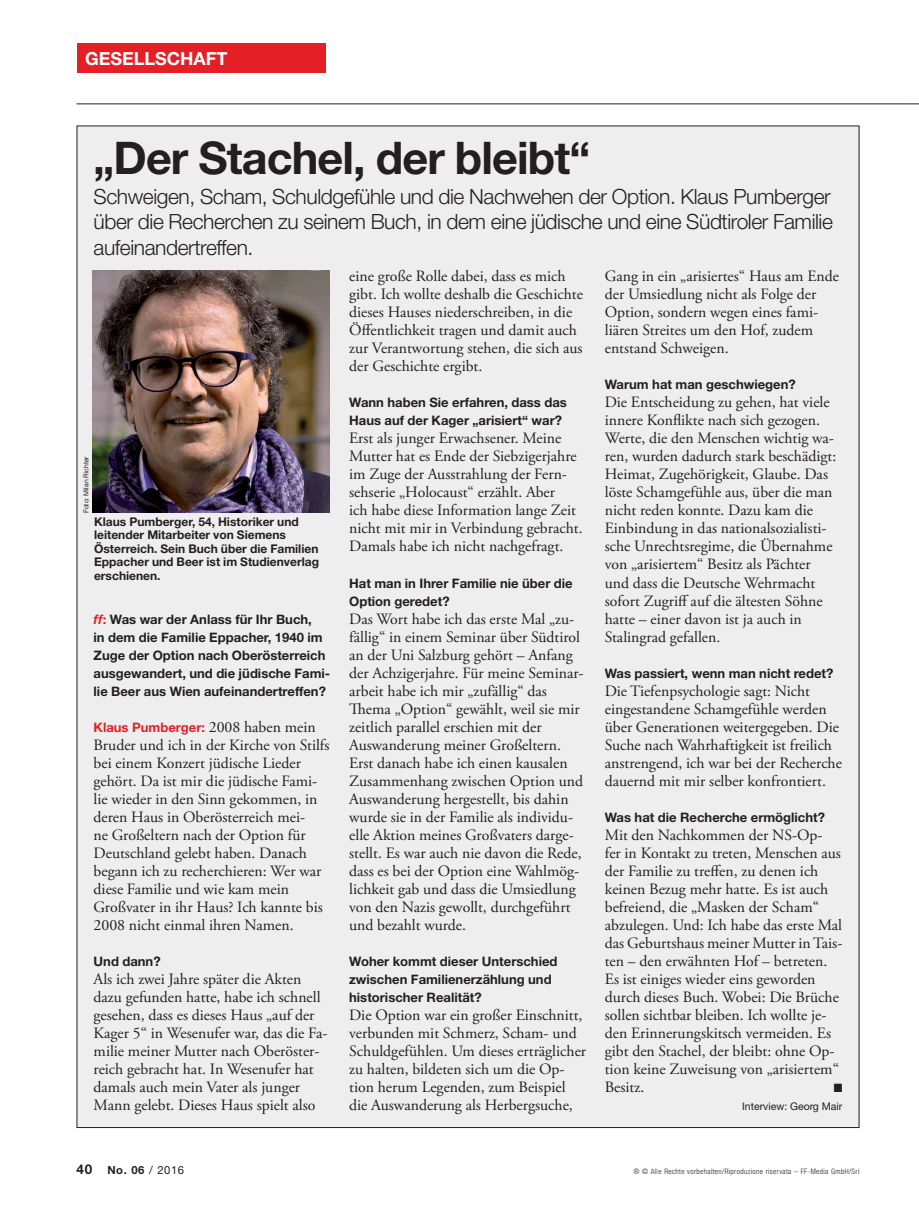
<style>
.page{position:relative;width:919px;height:1217px;background:#fff}
.page>*{position:absolute;margin:0;border:0;box-sizing:border-box;transform-origin:0 0}
.t1{font:700 45px "Helvetica Neue LT Std";letter-spacing:-.02em;color:#231f20}
.t2{font:300 21px/25.5px "Helvetica Neue LT Std";letter-spacing:-.02em;color:#231f20;text-align:justify}
.t3{font:700 18px "Helvetica Neue LT Std";color:#fff}
.t4{font:15.75px/18px "Adobe Garamond Pro";color:#231f20}
.t5{font:700 13.05px/18px "Helvetica Neue LT Std";color:#231f20}
.t6{font:700 13.05px "Helvetica Neue LT Std";color:#e41f25}
.t7{font:700 12px/13.5px "Helvetica Neue LT Std";color:#231f20}
.t8{font:12px "Zapf Dingbats ITC";color:#231f20;scale:.95 1}
.t9{font:700 11.25px "Helvetica Neue LT Std";color:#231f20}
.t10{font:10.5px "Helvetica Neue LT Std";color:#231f20}
.t11{font:300 condensed 7.5px "Helvetica Neue LT Std";letter-spacing:.05em;color:#231f20}
.t12{font:6.75px "Helvetica Neue LT Std";color:#231f20}
.s1{font-style:italic;color:#e41f25}
.s2{color:#e41f25}
.s3{font-family:"Adobe Garamond Pro";font-weight:400;font-size:15.75px;color:#231f20}
.s4{font-size:13.5px}
.s5{font-weight:400}
</style>
<div class="page">
<div style="left:77px;top:126px;width:782px;height:1001px;background:#eeeeef"></div>
<hr style="left:77px;top:103px;width:829px;height:1px;background:#231f20">
<div style="left:77px;top:43px;width:248px;height:30px;background:#e41f25"></div>
<svg style="left:906px;top:103px;width:12px;height:1px"></svg>
<img style="left:92px;top:271px;width:238px;height:241px">
<p class="t3" style="left:85px;top:52px;width:144px">GESELLSCHAFT</p>
<h1 class="t1" style="left:94px;top:141px;width:498px">„Der Stachel, der bleibt“</h1>
<h2 class="t2" style="left:94px;top:185px;width:740px">Schweigen, Scham, Schuldgefühle und die Nachwehen der Option. Klaus Pumberger über die Recherchen zu seinem Buch, in dem eine jüdische und eine Südtiroler Familie aufeinandertreffen.</h2>
<p class="t12" style="left:84px;top:513px;width:58px;rotate:-90deg">Foto: Milan Richter</p>
<p class="t7" style="left:94px;top:516px;width:226px">Klaus Pumberger, 54, Historiker und leitender Mitarbeiter von Siemens<br>Österreich. Sein Buch über die Familien<br>Eppacher und Beer ist im Studienverlag erschienen.</p>
<p class="t5" style="left:94px;top:611px;width:238px"><span class="s1">ff</span><span class="s2">:</span> Was war der Anlass für Ihr Buch,<br>in dem die Familie Eppacher, 1940 im Zuge der Option nach Oberösterreich ausgewandert, und die jüdische Fami&shy;lie Beer aus Wien aufeinandertreffen?</p>
<p class="t6" style="left:94px;top:722px;width:223px">Klaus Pumberger: <span class="s3">2008 haben mein</span></p>
<p class="t4" style="left:94px;top:736px;width:237px">Bruder und ich in der Kirche von Stilfs bei einem Konzert jüdische Lieder gehört. Da ist mir die jüdische Fami&shy;lie wieder in den Sinn gekommen, in deren Haus in Oberösterreich mei-<br>ne Großeltern nach der Option für Deutschland gelebt haben. Danach begann ich zu recherchieren: Wer war diese Familie und wie kam mein Großvater in ihr Haus? Ich kannte bis 2008 nicht einmal ihren Namen.</p>
<p class="t5" style="left:94px;top:953px;width:69px">Und dann?</p>
<p class="t4" style="left:94px;top:970px;width:235px">Als ich zwei Jahre später die Akten dazu gefunden hatte, habe ich schnell gesehen, dass es dieses Haus „auf der Kager 5“ in Wesenufer war, das die Fa&shy;milie meiner Mutter nach Oberöster&shy;reich gebracht hat. In Wesenufer hat damals auch mein Vater als junger Mann gelebt. Dieses Haus spielt also</p>
<p class="t4" style="left:349px;top:268px;width:235px">eine große Rolle dabei, dass es mich gibt. Ich wollte deshalb die Geschichte dieses Hauses niederschreiben, in die Öffentlichkeit tragen und damit auch zur Verantwortung stehen, die sich aus der Geschichte ergibt.</p>
<p class="t5" style="left:349px;top:395px;width:219px">Wann haben Sie erfahren, dass das<br>Haus auf der Kager „arisiert“ war?</p>
<p class="t4" style="left:349px;top:430px;width:235px">Erst als junger Erwachsener. Meine Mutter hat es Ende der Siebziger jahre im Zuge der Ausstrahlung der Fern&shy;sehserie „Holocaust“ erzählt. Aber<br>ich habe diese Information lange Zeit nicht mit mir in Verbindung gebracht.<br>Damals habe ich nicht nachgefragt.</p>
<p class="t5" style="left:349px;top:575px;width:225px">Hat man in Ihrer Familie nie über die<br>Option geredet?</p>
<p class="t4" style="left:349px;top:610px;width:236px">Das Wort habe ich das erste Mal „zu&shy;fällig“ in einem Seminar über Südtirol an der Uni Salzburg gehört – Anfang der Achzigerjahre. Für meine Seminar&shy;arbeit habe ich mir „zufällig“ das Thema „Option“ gewählt, weil sie mir zeitlich parallel erschien mit der Auswanderung meiner Großeltern.<br>Erst danach habe ich einen kausalen Zusammenhang zwischen Option und Auswanderung hergestellt, bis dahin wurde sie in der Familie als individu&shy;elle Aktion meines Großvaters darge&shy;stellt. Es war auch nie davon die Rede, dass es bei der Option eine Wahlmög&shy;lichkeit gab und dass die Umsiedlung von den Nazis gewollt, durchgeführt und bezahlt wurde.</p>
<p class="t5" style="left:349px;top:953px;width:210px">Woher kommt dieser Unterschied zwischen Familienerzählung und historischer Realität?</p>
<p class="t4" style="left:349px;top:1006px;width:238px">Die Option war ein großer Einschnitt, verbunden mit Schmerz, Scham- und Schuldgefühlen. Um dieses erträglicher zu halten, bildeten sich um die Op&shy;tion herum Legenden, zum Beispiel die Auswanderung als Herberg suche,</p>
<p class="t4" style="left:604px;top:268px;width:236px">Gang in ein „arisiertes“ Haus am Ende der Umsiedlung nicht als Folge der<br>Option, sondern wegen eines fami&shy;liären Streites um den Hof, zudem entstand Schweigen.</p>
<p class="t5" style="left:604px;top:377px;width:192px">Warum hat man geschwiegen?</p>
<p class="t4" style="left:604px;top:394px;width:233px">Die Entscheidung zu gehen, hat viele innere Konflikte nach sich gezogen.<br>Werte, die den Menschen wichtig wa&shy;ren, wurden dadurch stark beschädigt:<br>Heimat, Zugehörigkeit, Glaube. Das löste Schamgefühle aus, über die man nicht reden konnte. Dazu kam die Einbindung in das nationalsozialisti&shy;sche Unrechtsregime, die Übernahme von „arisiertem“ Besitz als Pächter und dass die Deutsche Wehrmacht sofort Zugriff auf die ältesten Söhne hatte – einer davon ist ja auch in Stalingrad gefallen.</p>
<p class="t5" style="left:604px;top:665px;width:230px">Was passiert, wenn man nicht redet?</p>
<p class="t4" style="left:604px;top:682px;width:239px">Die Tiefenpsychologie sagt: Nicht eingestandene Schamgefühle werden über Generationen weitergegeben. Die Suche nach Wahrhaftigkeit ist freilich anstrengend, ich war bei der Recherche dauernd mit mir selber konfrontiert.</p>
<p class="t5" style="left:604px;top:809px;width:222px">Was hat die Recherche ermöglicht?</p>
<p class="t4" style="left:604px;top:826px;width:239px">Mit den Nachkommen der NS-Op&shy;fer in Kontakt zu treten, Menschen aus der Familie zu treffen, zu denen ich keinen Bezug mehr hatte. Es ist auch befreiend, die „Masken der Scham“ abzulegen. Und: Ich habe das erste Mal das Geburtshaus meiner Mutter in Tais&shy;ten – den erwähnten Hof – betreten.<br>Es ist einiges wieder eins geworden durch dieses Buch. Wobei: Die Brüche sollen sichtbar bleiben. Ich wollte je&shy;den Erinnerungskitsch vermeiden. Es gibt den Stachel, der bleibt: ohne Op&shy;tion keine Zuweisung von „arisiertem“ Besitz.</p>
<p class="t8" style="left:833px;top:1081px;width:11px">■</p>
<p class="t10" style="left:742px;top:1102px;width:102px">Interview: Georg Mair</p>
<p class="t9" style="left:77px;top:1165px;width:109px"><span class="s4">40</span> No. 06 <span class="s5">/ 2016</span></p>
<p class="t11" style="left:633px;top:1167px;width:227px">® © Alle Rechte vorbehalten/Riproduzione riservata – FF-Media GmbH/Srl</p>
</div>
